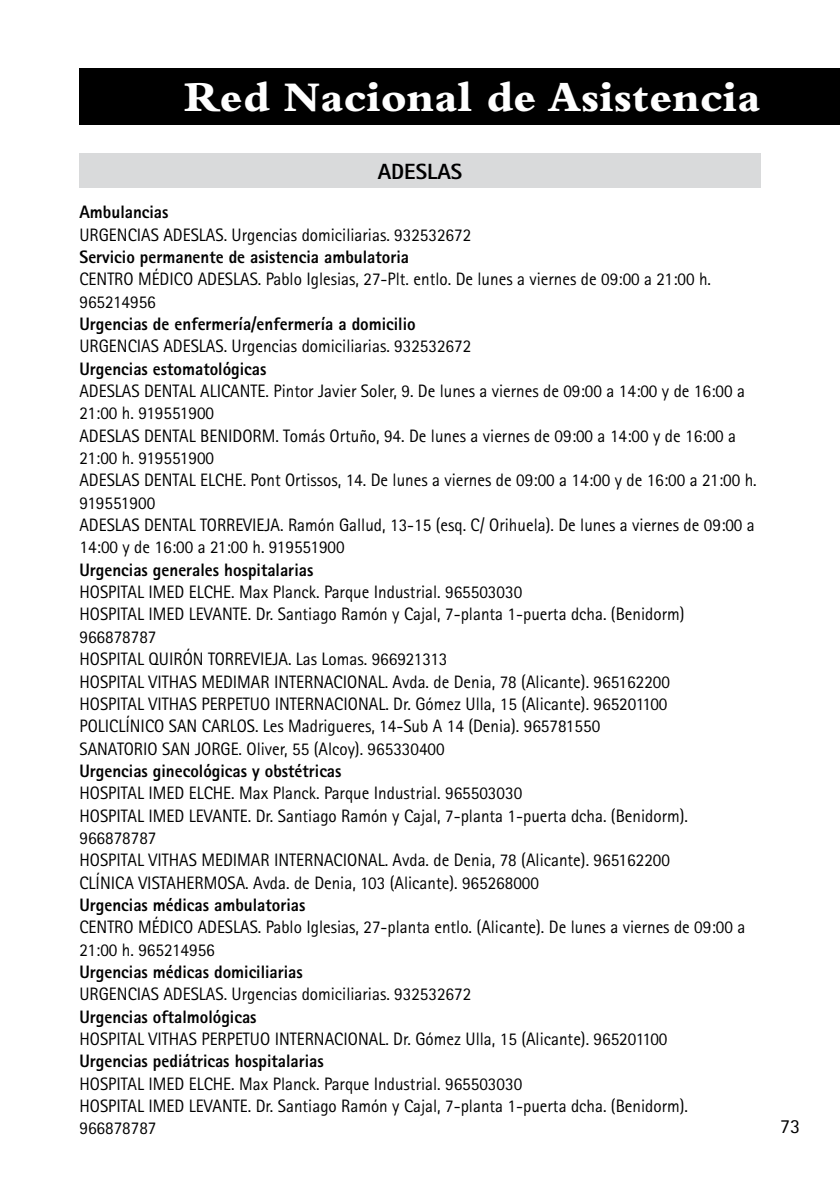
<style>
.page{position:relative;width:840px;height:1191px;background:#fff}
.page>*{position:absolute;margin:0;border:0;box-sizing:border-box;transform-origin:0 0}
.t1{font:800 44px "Bembo Std";color:#fff}
.t2{font:800 22px "Rotis Sans Serif";color:#000}
.t3{font:20px "Rotis Sans Serif";color:#000}
.t4{font:18px/22.4px "Rotis Sans Serif";color:#000;scale:.95 1}
.t5{font:800 18px "Rotis Sans Serif";color:#000;scale:.95 1}
</style>
<div class="page">
<div style="left:79px;top:68px;width:760px;height:57px;background:#000"></div>
<div style="left:79px;top:153px;width:681px;height:34px;background:#d9dadb"></div>
<h1 class="t1" style="left:184px;top:73px;width:577px">Red Nacional de Asistencia</h1>
<p class="t2" style="left:377px;top:157px;width:86px">ADESLAS</p>
<p class="t5" style="left:79px;top:201px;width:95px">Ambulancias</p>
<p class="t4" style="left:79px;top:223px;width:414px">URGENCIAS ADESLAS. Urgencias domiciliarias. 932532672</p>
<p class="t5" style="left:79px;top:245px;width:348px">Servicio permanente de asistencia ambulatoria</p>
<p class="t4" style="left:79px;top:268px;width:666px">CENTRO MÉDICO ADESLAS. Pablo Iglesias, 27-Plt. entlo. De lunes a viernes de 09:00 a 21:00 h.<br>965214956</p>
<p class="t5" style="left:79px;top:312px;width:355px">Urgencias de enfermería/enfermería a domicilio</p>
<p class="t4" style="left:79px;top:335px;width:414px">URGENCIAS ADESLAS. Urgencias domiciliarias. 932532672</p>
<p class="t5" style="left:79px;top:357px;width:198px">Urgencias estomatológicas</p>
<p class="t4" style="left:79px;top:379px;width:714px">ADESLAS DENTAL ALICANTE. Pintor Javier Soler, 9. De lunes a viernes de 09:00 a 14:00 y de 16:00 a 21:00 h. 919551900<br>ADESLAS DENTAL BENIDORM. Tomás Ortuño, 94. De lunes a viernes de 09:00 a 14:00 y de 16:00 a 21:00 h. 919551900<br>ADESLAS DENTAL ELCHE. Pont Ortissos, 14. De lunes a viernes de 09:00 a 14:00 y de 16:00 a 21:00 h.<br>919551900<br>ADESLAS DENTAL TORREVIEJA. Ramón Gallud, 13-15 (esq. C/ Orihuela). De lunes a viernes de 09:00 a 14:00 y de 16:00 a 21:00 h. 919551900</p>
<p class="t5" style="left:79px;top:558px;width:247px">Urgencias generales hospitalarias</p>
<p class="t4" style="left:79px;top:581px;width:638px">HOSPITAL IMED ELCHE. Max Planck. Parque Industrial. 965503030<br>HOSPITAL IMED LEVANTE. Dr. Santiago Ramón y Cajal, 7-planta 1-puerta dcha. (Benidorm)<br>966878787<br>HOSPITAL QUIRÓN TORREVIEJA. Las Lomas. 966921313<br>HOSPITAL VITHAS MEDIMAR INTERNACIONAL. Avda. de Denia, 78 (Alicante). 965162200<br>HOSPITAL VITHAS PERPETUO INTERNACIONAL. Dr. Gómez Ulla, 15 (Alicante). 965201100<br>POLICLÍNICO SAN CARLOS. Les Madrigueres, 14-Sub A 14 (Denia). 965781550<br>SANATORIO SAN JORGE. Oliver, 55 (Alcoy). 965330400</p>
<p class="t5" style="left:79px;top:759px;width:277px">Urgencias ginecológicas y obstétricas</p>
<p class="t4" style="left:79px;top:782px;width:641px">HOSPITAL IMED ELCHE. Max Planck. Parque Industrial. 965503030<br>HOSPITAL IMED LEVANTE. Dr. Santiago Ramón y Cajal, 7-planta 1-puerta dcha. (Benidorm).<br>966878787<br>HOSPITAL VITHAS MEDIMAR INTERNACIONAL. Avda. de Denia, 78 (Alicante). 965162200<br>CLÍNICA VISTAHERMOSA. Avda. de Denia, 103 (Alicante). 965268000</p>
<p class="t5" style="left:79px;top:893px;width:239px">Urgencias médicas ambulatorias</p>
<p class="t4" style="left:79px;top:916px;width:702px">CENTRO MÉDICO ADESLAS. Pablo Iglesias, 27-planta entlo. (Alicante). De lunes a viernes de 09:00 a<br>21:00 h. 965214956</p>
<p class="t5" style="left:79px;top:960px;width:236px">Urgencias médicas domiciliarias</p>
<p class="t4" style="left:79px;top:983px;width:414px">URGENCIAS ADESLAS. Urgencias domiciliarias. 932532672</p>
<p class="t5" style="left:79px;top:1005px;width:188px">Urgencias oftalmológicas</p>
<p class="t4" style="left:79px;top:1027px;width:620px">HOSPITAL VITHAS PERPETUO INTERNACIONAL. Dr. Gómez Ulla, 15 (Alicante). 965201100</p>
<p class="t5" style="left:79px;top:1049px;width:258px">Urgencias pediátricas hospitalarias</p>
<p class="t4" style="left:79px;top:1072px;width:641px">HOSPITAL IMED ELCHE. Max Planck. Parque Industrial. 965503030<br>HOSPITAL IMED LEVANTE. Dr. Santiago Ramón y Cajal, 7-planta 1-puerta dcha. (Benidorm).<br>966878787</p>
<p class="t3" style="left:779px;top:1114px;width:21px">73</p>
</div>
